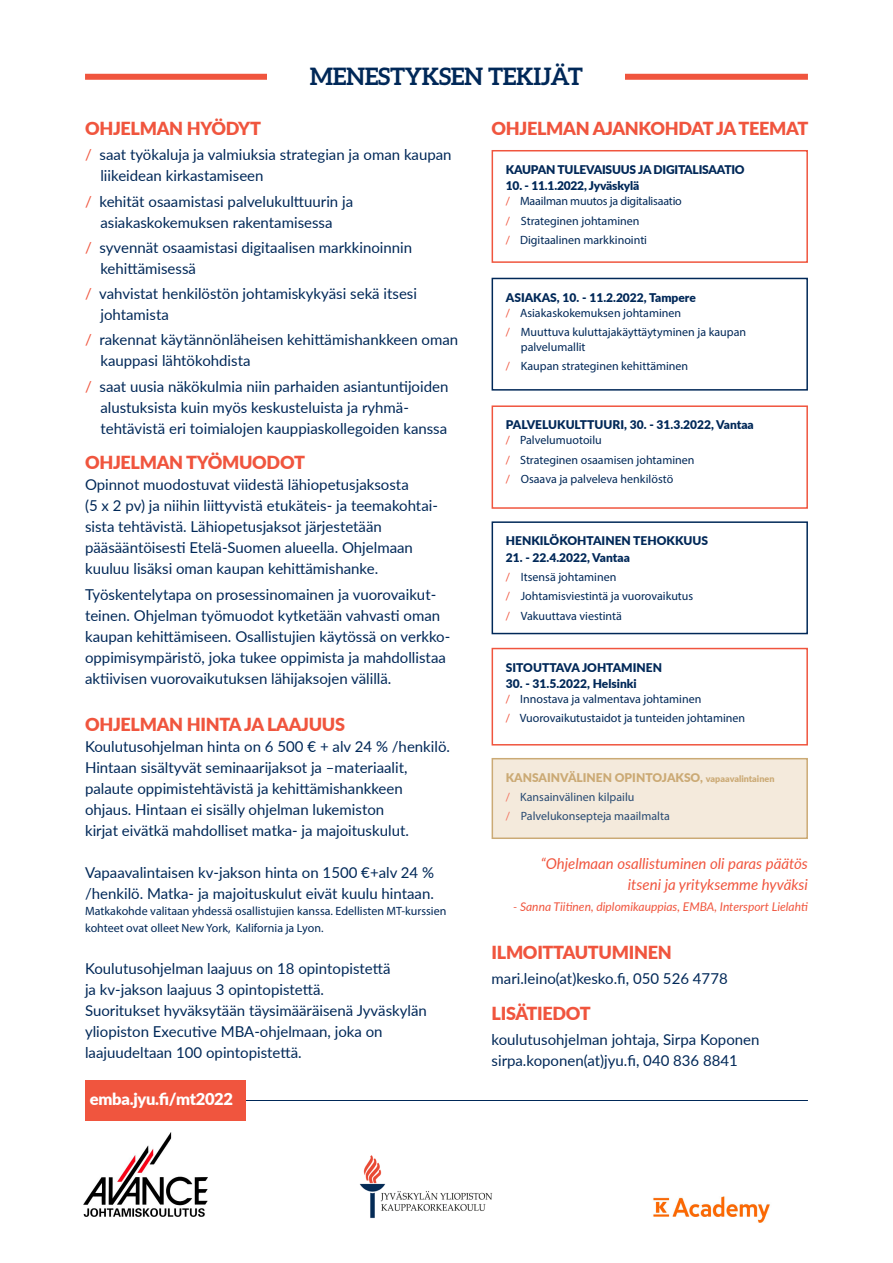
<style>
.page{position:relative;width:893px;height:1263px;background:#fff}
.page>*{position:absolute;margin:0;border:0;box-sizing:border-box;transform-origin:0 0}
.Pienempi_otsikko__2{font:700 24px "Aleo";letter-spacing:-.015em;color:#002858}
.Oranssi_pikkuotsikko{font:900 18px "Lato";letter-spacing:-.015em;color:#f0553e}
.emba_jyu_fi_mt{font:900 16.5px "Lato";letter-spacing:-.015em;color:#fff}
.leipäteksti{font:15px/21px "Lato";color:#002858}
.Oranssi_pikkuotsikko-2{font:15px/21px "Lato";color:#002858}
.leipäteksti-2{font:italic 15px/21px "Lato";color:#f0553e;text-align:right}
.Teemat__listaus{font:12px/15px "Myriad Pro";color:#002858}
.Teemat__otsikot{font:900 12px/15px "Lato";color:#002858}
.leipäteksti-3{font:12px/15px "Myriad Pro";color:#002858}
.Teemat__otsikot-2{font:12px/15px "Myriad Pro";color:#002858}
.leipäteksti-4{font:italic 12px "Lato";color:#f0553e}
.t1{font:900 12px "Lato";color:#c29a5b}
.s1{color:#f0553e}
.s2{font-family:"Lato";font-weight:900}
.s3{font-family:"Myriad Pro";font-weight:400;color:#f0553e}
.s4{font-family:"Myriad Pro";font-weight:400}
.s5{font-size:9px}
</style>
<div class="page">
<img style="left:653px;top:1196px;width:117px;height:26px">
<div style="left:492px;top:150px;width:316px;height:113px;border:2px solid #f0553e"></div>
<hr style="left:85px;top:1100px;width:723px;height:1px;background:#002858">
<div style="left:85px;top:74px;width:723px;height:6px;background:#f0553e"></div>
<img style="left:360px;top:1155px;width:133px;height:64px">
<div style="left:492px;top:278px;width:316px;height:113px;border:2px solid #002858"></div>
<div style="left:492px;top:405px;width:316px;height:104px;border:2px solid #f0553e"></div>
<div style="left:492px;top:521px;width:316px;height:113px;border:2px solid #002858"></div>
<div style="left:492px;top:648px;width:316px;height:97px;border:2px solid #f0553e"></div>
<div style="left:85px;top:1080px;width:160px;height:41px;background:#f0553e"></div>
<div style="left:268px;top:66px;width:357px;height:36px;background:#fff"></div>
<div style="left:492px;top:759px;width:315px;height:79px;background:#f2e7d6"></div>
<div style="left:492px;top:758px;width:316px;height:81px;border:2px solid #c29a5b"></div>
<img style="left:84px;top:1132px;width:123px;height:84px">
<p class="Pienempi_otsikko__2" style="left:310px;top:62px;width:275px">MENESTYKSEN TEKIJÄT</p>
<p class="Oranssi_pikkuotsikko" style="left:85px;top:115px;width:177px">OHJELMAN HYÖDYT</p>
<p class="leipäteksti" style="left:100px;top:144px;width:353px;text-indent:-15px"><span class="s1">/</span> saat työkaluja ja valmiuksia strategian ja oman kaupan liikeidean kirkastamiseen</p>
<p class="leipäteksti" style="left:85px;top:190px;width:270px;text-align:center"><span class="s1">/</span> kehität osaamistasi palvelukulttuurin ja asiakaskokemuksen rakentamisessa</p>
<p class="leipäteksti" style="left:100px;top:236px;width:313px;text-indent:-15px"><span class="s1">/</span> syvennät osaamistasi digitaalisen markkinoinnin kehittämisessä</p>
<p class="leipäteksti" style="left:100px;top:283px;width:318px;text-indent:-15px"><span class="s1">/</span> vahvistat henkilöstön johtamiskykyäsi sekä itsesi johtamista</p>
<p class="leipäteksti" style="left:100px;top:329px;width:359px;text-indent:-15px"><span class="s1">/</span> rakennat käytännönläheisen kehittämishankkeen oman kauppasi lähtökohdista</p>
<p class="leipäteksti" style="left:100px;top:375px;width:349px;text-indent:-15px"><span class="s1">/</span> saat uusia näkökulmia niin parhaiden asiantuntijoiden alustuksista kuin myös keskusteluista ja ryhmä&shy;tehtävistä eri toimialojen kauppiaskollegoiden kanssa</p>
<p class="Oranssi_pikkuotsikko" style="left:85px;top:449px;width:221px">OHJELMAN TYÖMUODOT</p>
<p class="Oranssi_pikkuotsikko-2" style="left:85px;top:474px;width:354px">Opinnot muodostuvat viidestä lähiopetusjaksosta<br>(5 x 2 pv) ja niihin liittyvistä etukäteis- ja teemakohtai&shy;sista tehtävistä. Lähiopetusjaksot järjestetään pääsääntöisesti Etelä-Suomen alueella. Ohjelmaan kuuluu lisäksi oman kaupan kehittämishanke.</p>
<p class="leipäteksti" style="left:85px;top:583px;width:367px">Työskentelytapa on prosessinomainen ja vuorovaikut&shy;teinen. Ohjelman työmuodot kytketään vahvasti oman kaupan kehittämiseen. Osallistujien käytössä on verkko&shy;oppimisympäristö, joka tukee oppimista ja mahdollistaa aktiivisen vuorovaikutuksen lähijaksojen välillä.</p>
<p class="Oranssi_pikkuotsikko" style="left:85px;top:711px;width:261px">OHJELMAN HINTA JA LAAJUUS</p>
<p class="Oranssi_pikkuotsikko-2" style="left:85px;top:735px;width:367px">Koulutusohjelman hinta on 6 500 € + alv 24 % /henkilö.<br>Hintaan sisältyvät seminaarijaksot ja –materiaalit,</p>
<p class="leipäteksti" style="left:85px;top:777px;width:319px">palaute oppimistehtävistä ja kehittämishankkeen</p>
<p class="leipäteksti" style="left:85px;top:798px;width:301px">ohjaus. Hintaan ei sisälly ohjelman lukemiston</p>
<p class="leipäteksti" style="left:85px;top:819px;width:325px">kirjat eivätkä mahdolliset matka- ja majoituskulut.</p>
<p class="leipäteksti" style="left:85px;top:861px;width:351px">Vapaavalintaisen kv-jakson hinta on 1500 €+alv 24 % /henkilö. Matka- ja majoituskulut eivät kuulu hintaan.</p>
<p class="leipäteksti-3" style="left:85px;top:903px;width:363px">Matkakohde valitaan yhdessä osallistujien kanssa. Edellisten MT-kurssien</p>
<p class="Teemat__listaus" style="left:85px;top:920px;width:240px">kohteet ovat olleet New York, Kalifornia ja Lyon.</p>
<p class="leipäteksti" style="left:85px;top:957px;width:307px">Koulutusohjelman laajuus on 18 opintopistettä</p>
<p class="leipäteksti" style="left:85px;top:978px;width:240px">ja kv-jakson laajuus 3 opintopistettä.</p>
<p class="leipäteksti" style="left:85px;top:999px;width:343px">Suoritukset hyväksytään täysimääräisenä Jyväskylän</p>
<p class="leipäteksti" style="left:85px;top:1020px;width:299px">yliopiston Executive MBA-ohjelmaan, joka on</p>
<p class="leipäteksti" style="left:85px;top:1041px;width:218px">laajuudeltaan 100 opintopistettä.</p>
<p class="emba_jyu_fi_mt" style="left:90px;top:1087px;width:145px">emba.jyu.fi/mt2022</p>
<p class="Oranssi_pikkuotsikko" style="left:492px;top:115px;width:318px">OHJELMAN AJANKOHDAT JA TEEMAT</p>
<p class="Teemat__otsikot" style="left:506px;top:161px;width:240px">KAUPAN TULEVAISUUS JA DIGITALISAATIO</p>
<p class="leipäteksti-3" style="left:506px;top:179px;width:178px"><span class="s2">10. - 11.1.2022, Jyväskylä<br></span><span class="s1">/</span> Maailman muutos ja digitalisaatio</p>
<p class="leipäteksti-3" style="left:506px;top:213px;width:135px"><span class="s1">/</span> Strateginen johtaminen</p>
<p class="Teemat__listaus" style="left:506px;top:232px;width:143px"><span class="s1">/</span> Digitaalinen markkinointi</p>
<p class="Teemat__otsikot" style="left:506px;top:289px;width:192px">ASIAKAS, 10. - 11.2.2022, Tampere <span class="s3">/</span> <span class="s4">Asiakaskokemuksen johtaminen</span></p>
<p class="Teemat__listaus" style="left:521px;top:324px;width:227px;text-indent:-15px"><span class="s1">/</span> Muuttuva kuluttajakäyttäytyminen ja kaupan palvelumallit</p>
<p class="Teemat__listaus" style="left:506px;top:358px;width:184px"><span class="s1">/</span> Kaupan strateginen kehittäminen</p>
<p class="Teemat__otsikot" style="left:506px;top:417px;width:250px">PALVELUKULTTUURI, 30. - 31.3.2022, Vantaa <span class="s3">/</span> <span class="s4">Palvelumuotoilu</span></p>
<p class="Teemat__otsikot-2" style="left:506px;top:452px;width:190px"><span class="s1">/</span> Strateginen osaamisen johtaminen</p>
<p class="Teemat__listaus" style="left:506px;top:471px;width:169px"><span class="s1">/</span> Osaava ja palveleva henkilöstö</p>
<p class="Teemat__otsikot" style="left:506px;top:533px;width:204px">HENKILÖKOHTAINEN TEHOKKUUS</p>
<p class="Teemat__otsikot" style="left:506px;top:549px;width:126px">21. - 22.4.2022, Vantaa</p>
<p class="Teemat__listaus" style="left:506px;top:569px;width:112px"><span class="s1">/</span> Itsensä johtaminen</p>
<p class="Teemat__listaus" style="left:506px;top:589px;width:189px"><span class="s1">/</span> Johtamisviestintä ja vuorovaikutus</p>
<p class="Teemat__listaus" style="left:506px;top:608px;width:118px"><span class="s1">/</span> Vakuuttava viestintä</p>
<p class="Teemat__otsikot" style="left:506px;top:659px;width:158px">SITOUTTAVA JOHTAMINEN</p>
<p class="Teemat__otsikot-2" style="left:506px;top:676px;width:197px"><span class="s2">30. - 31.5.2022, Helsinki<br></span><span class="s1">/</span> Innostava ja valmentava johtaminen</p>
<p class="Teemat__otsikot-2" style="left:506px;top:711px;width:241px"><span class="s1">/</span> Vuorovaikutustaidot ja tunteiden johtaminen</p>
<p class="t1" style="left:506px;top:768px;width:270px">KANSAINVÄLINEN OPINTOJAKSO, <span class="s5">vapaavalintainen</span></p>
<p class="leipäteksti-3" style="left:506px;top:787px;width:166px;line-height:19.2px"><span class="s1">/</span> Kansainvälinen kilpailu<br><span class="s1">/</span> Palvelukonsepteja maailmalta</p>
<p class="leipäteksti-2" style="left:541px;top:852px;width:269px">“Ohjelmaan osallistuminen oli paras päätös itseni ja yrityksemme hyväksi</p>
<p class="leipäteksti-4" style="left:513px;top:898px;width:296px">- Sanna Tiitinen, diplomikauppias, EMBA, Intersport Lielahti</p>
<p class="Oranssi_pikkuotsikko" style="left:492px;top:938px;width:182px">ILMOITTAUTUMINEN</p>
<p class="leipäteksti" style="left:492px;top:967px;width:238px">mari.leino(at)kesko.fi, 050 526 4778</p>
<p class="Oranssi_pikkuotsikko" style="left:492px;top:1000px;width:101px">LISÄTIEDOT</p>
<p class="leipäteksti" style="left:492px;top:1029px;width:269px">koulutusohjelman johtaja, Sirpa Koponen sirpa.koponen(at)jyu.fi, 040 836 8841</p>
</div>
